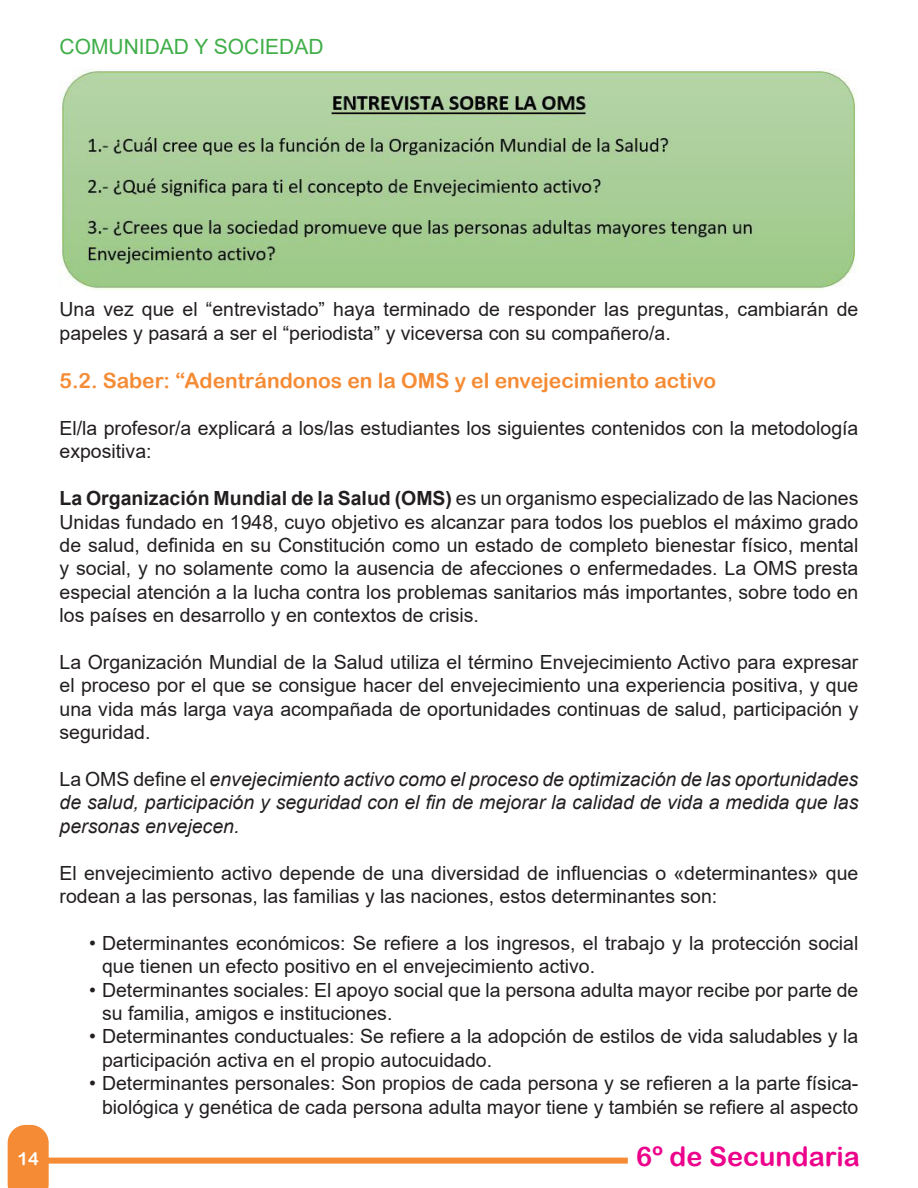
<style>
.page{position:relative;width:918px;height:1188px;background:#fff}
.page>*{position:absolute;margin:0;border:0;box-sizing:border-box;transform-origin:0 0}
.t1{font:27px "Arial Rounded MT Bold";color:#ed028c}
.t2{font:21px "Arial Rounded MT Bold";color:#f58b34}
.t3{font:21px "Arial";color:#40ae49}
.t4{font:19.5px/23.4px "Arial";color:#231f20}
.t5{font:italic 19.5px/23.4px "Arial";color:#231f20;text-align:justify}
.t6{font:18px "Arial Rounded MT Bold";color:#fff}
.s1{font-weight:700}
.s2{font-style:normal}
</style>
<div class="page">
<svg style="left:8px;top:1125px;width:41px;height:63px;background:#f59240"></svg>
<div style="left:26px;top:1158px;width:602px;height:6px;background:#f58b34"></div>
<img style="left:61px;top:70px;width:795px;height:220px">
<p class="t3" style="left:60px;top:32px;width:266px">COMUNIDAD Y SOCIEDAD</p>
<p class="t4" style="left:60px;top:298px;width:800px">Una vez que el “entrevistado” haya terminado de responder las preguntas, cambiarán de papeles y pasará a ser el “periodista” y viceversa con su compañero/a.</p>
<p class="t2" style="left:60px;top:368px;width:658px">5.2. Saber: “Adentrándonos en la OMS y el envejecimiento activo</p>
<p class="t4" style="left:60px;top:416px;width:800px">El/la profesor/a explicará a los/las estudiantes los siguientes contenidos con la metodología expositiva:</p>
<p class="t4" style="left:60px;top:487px;width:800px;text-align:justify"><span class="s1">La Organización Mundial de la Salud (OMS)</span> es un organismo especializado de las Naciones Unidas fundado en 1948, cuyo objetivo es alcanzar para todos los pueblos el máximo grado de salud, definida en su Constitución como un estado de completo bienestar físico, mental y social, y no solamente como la ausencia de afecciones o enfermedades. La OMS presta especial atención a la lucha contra los problemas sanitarios más importantes, sobre todo en los países en desarrollo y en contextos de crisis.</p>
<p class="t4" style="left:60px;top:650px;width:800px;text-align:justify">La Organización Mundial de la Salud utiliza el término Envejecimiento Activo para expresar el proceso por el que se consigue hacer del envejecimiento una experiencia positiva, y que una vida más larga vaya acompañada de oportunidades continuas de salud, participación y seguridad.</p>
<p class="t5" style="left:60px;top:768px;width:800px"><span class="s2">La OMS define el</span> envejecimiento activo como el proceso de optimización de las oportunidades de salud, participación y seguridad con el fin de mejorar la calidad de vida a medida que las personas envejecen.</p>
<p class="t4" style="left:60px;top:861px;width:800px">El envejecimiento activo depende de una diversidad de influencias o «determinantes» que rodean a las personas, las familias y las naciones, estos determinantes son:</p>
<p class="t4" style="left:102px;top:931px;width:758px;text-indent:-13px">• Determinantes económicos: Se refiere a los ingresos, el trabajo y la protección social que tienen un efecto positivo en el envejecimiento activo.</p>
<p class="t4" style="left:102px;top:978px;width:758px;text-indent:-13px">• Determinantes sociales: El apoyo social que la persona adulta mayor recibe por parte de su familia, amigos e instituciones.</p>
<p class="t4" style="left:102px;top:1025px;width:758px;text-indent:-13px">• Determinantes conductuales: Se refiere a la adopción de estilos de vida saludables y la participación activa en el propio autocuidado.</p>
<p class="t4" style="left:89px;top:1072px;width:771px;text-align:right">• Determinantes personales: Son propios de cada persona y se refieren a la parte física&shy;biológica y genética de cada persona adulta mayor tiene y también se refiere al aspecto</p>
<p class="t6" style="left:17px;top:1148px;width:23px">14</p>
<h1 class="t1" style="left:636px;top:1141px;width:225px">6º de Secundaria</h1>
</div>
